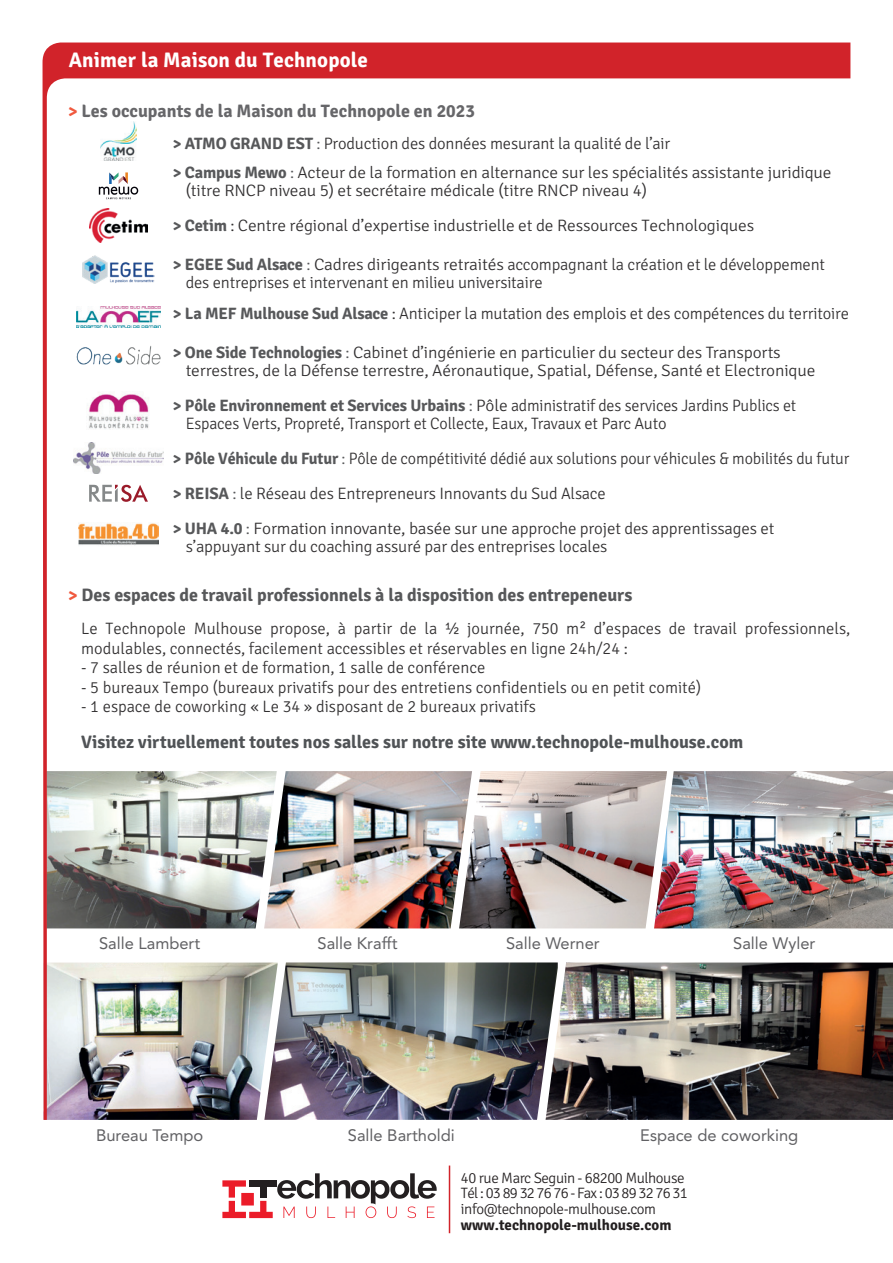
<style>
.page{position:relative;width:893px;height:1263px;background:#fff}
.page>*{position:absolute;margin:0;border:0;box-sizing:border-box;transform-origin:0 0}
.t1{font:700 21px "Signika Negative";letter-spacing:.005em;color:#fff}
.t2{font:700 18px "Signika Negative";color:#505356}
.t3{font:700 18px "Signika Negative";color:#57585a}
.t4{font:700 18px "Signika Negative";color:#666669}
.t5{font:300 16.5px/35px "Signika Negative";letter-spacing:-.01em;color:#312f30}
.t6{font:300 16.5px/18px "Signika Negative";letter-spacing:-.01em;color:#312f30;scale:1.05 1}
.t7{font:300 16.5px/18px "Signika Negative";letter-spacing:-.01em;color:#312f30;scale:1.06 1}
.t8{font:16.5px "Avenir LT Std";color:#616164}
.t9{font:300 15px/15.6px "Signika Negative";letter-spacing:-.03em;color:#231f20}
.t10{font:700 15px "Signika Negative";color:#231f20}
.s1{color:#f0593e}
.s2{font-weight:700;color:#57585a}
.s3{color:#57585a}
</style>
<div class="page">
<img style="left:850px;top:771px;width:43px;height:157px">
<img style="left:850px;top:962px;width:43px;height:158px">
<svg style="left:222px;top:1173px;width:215px;height:46px"></svg>
<hr style="left:449px;top:1165px;width:1px;height:68px;background:#d1232a">
<img style="left:43px;top:43px;width:807px;height:1077px">
<img style="left:90px;top:208px;width:57px;height:34px">
<img style="left:83px;top:255px;width:71px;height:29px">
<img style="left:86px;top:392px;width:65px;height:37px">
<img style="left:76px;top:306px;width:85px;height:21px">
<img style="left:73px;top:442px;width:91px;height:31px">
<img style="left:79px;top:523px;width:79px;height:23px">
<svg style="left:89px;top:485px;width:59px;height:17px"></svg>
<img style="left:101px;top:122px;width:35px;height:38px">
<img style="left:77px;top:344px;width:83px;height:22px">
<div style="left:91px;top:168px;width:55px;height:37px;background:#fff"></div>
<svg style="left:99px;top:172px;width:39px;height:27px"></svg>
<p class="t1" style="left:69px;top:47px;width:301px">Animer la Maison du Technopole</p>
<p class="t4" style="left:68px;top:100px;width:408px"><span class="s1">&gt;</span> Les occupants de la Maison du Technopole en 2023</p>
<p class="t5" style="left:173px;top:130px;width:660px;line-height:28.7px"><span class="s2">&gt; ATMO GRAND EST</span> <span class="s3">:</span> Production des données mesurant la qualité de l’air<br><span class="s2">&gt; Campus Mewo</span> <span class="s3">:</span> Acteur de la formation en alternance sur les spécialités assistante juridique</p>
<p class="t6" style="left:173px;top:173px;width:555px;line-height:35px;text-indent:13px">(titre RNCP niveau 5) et secrétaire médicale (titre RNCP niveau 4)<br><span class="s2">&gt; Cetim</span> : Centre régional d’expertise industrielle et de Ressources Technologiques</p>
<p class="t7" style="left:186px;top:256px;width:605px;text-indent:-13px"><span class="s2">&gt; EGEE Sud Alsace</span> <span class="s3">:</span> Cadres dirigeants retraités accompagnant la création et le développement des entreprises et intervenant en milieu universitaire</p>
<p class="t5" style="left:173px;top:296px;width:678px"><span class="s2">&gt; La MEF Mulhouse Sud Alsace</span> : Anticiper la mutation des emplois et des compétences du territoire</p>
<p class="t6" style="left:186px;top:344px;width:601px;text-indent:-13px"><span class="s2">&gt; One Side Technologies</span> <span class="s3">:</span> Cabinet d’ingénierie en particulier du secteur des Transports terrestres, de la Défense terrestre, Aéronautique, Spatial, Défense, Santé et Electronique</p>
<p class="t6" style="left:186px;top:397px;width:583px;text-indent:-13px"><span class="s2">&gt; Pôle Environnement et Services Urbains</span> <span class="s3">:</span> Pôle administratif des services Jardins Publics et<br>Espaces Verts, Propreté, Transport et Collecte, Eaux, Travaux et Parc Auto</p>
<p class="t5" style="left:173px;top:441px;width:678px"><span class="s2">&gt; Pôle Véhicule du Futur</span> <span class="s3">:</span> Pôle de compétitivité dédié aux solutions pour véhicules &amp; mobilités du futur <span class="s2">&gt; REISA</span> <span class="s3">:</span> le Réseau des Entrepreneurs Innovants du Sud Alsace<br><span class="s2">&gt; UHA 4.0</span> <span class="s3">:</span> Formation innovante, basée sur une approche projet des apprentissages et</p>
<p class="t5" style="left:186px;top:529px;width:423px">s’appuyant sur du coaching assuré par des entreprises locales</p>
<p class="t3" style="left:68px;top:585px;width:566px"><span class="s1">&gt;</span> Des espaces de travail professionnels à la disposition des entrepeneurs</p>
<p class="t5" style="left:81px;top:619px;width:771px;line-height:19.5px">Le Technopole Mulhouse propose, à partir de la ½ journée, 750 m² d’espaces de travail professionnels, modulables, connectés, facilement accessibles et réservables en ligne 24h/24 :</p>
<p class="t5" style="left:81px;top:650px;width:406px">- 7 salles de réunion et de formation, 1 salle de conférence</p>
<p class="t5" style="left:81px;top:670px;width:621px">- 5 bureaux Tempo (bureaux privatifs pour des entretiens confidentiels ou en petit comité)</p>
<p class="t5" style="left:81px;top:689px;width:456px">- 1 espace de coworking « Le 34 » disposant de 2 bureaux privatifs</p>
<p class="t2" style="left:81px;top:731px;width:664px">Visitez virtuellement toutes nos salles sur notre site www.technopole-mulhouse.com</p>
<p class="t8" style="left:99px;top:934px;width:103px">Salle Lambert</p>
<p class="t8" style="left:317px;top:934px;width:82px">Salle Krafft</p>
<p class="t8" style="left:506px;top:934px;width:95px">Salle Werner</p>
<p class="t8" style="left:733px;top:934px;width:84px">Salle Wyler</p>
<p class="t8" style="left:96px;top:1125px;width:109px">Bureau Tempo</p>
<p class="t8" style="left:348px;top:1125px;width:108px">Salle Bartholdi</p>
<p class="t8" style="left:640px;top:1125px;width:160px">Espace de coworking</p>
<p class="t9" style="left:461px;top:1170px;width:228px">40 rue Marc Seguin - 68200 Mulhouse<br>Tél : 03 89 32 76 76 - Fax : 03 89 32 76 31 info@technopole-mulhouse.com</p>
<p class="t10" style="left:461px;top:1216px;width:212px">www.technopole-mulhouse.com</p>
</div>
